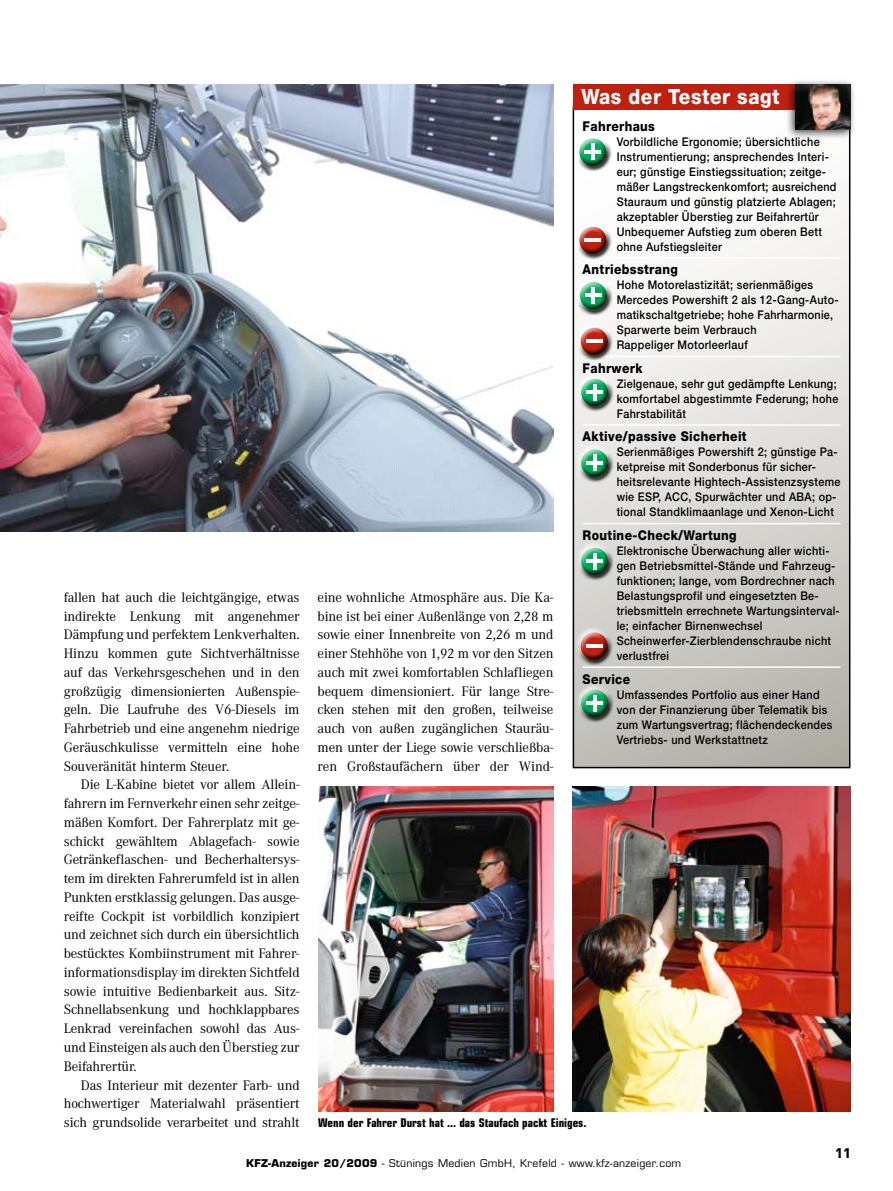
<style>
.page{position:relative;width:893px;height:1191px;background:#fff}
.page>*{position:absolute;margin:0;border:0;box-sizing:border-box;transform-origin:0 0}
.t1{font:800 21px "Helvetica Neue";letter-spacing:.03em;color:#fff;scale:.9 1}
.t2{font:14.25px/18.8px "Corporate A";letter-spacing:-.01em;color:#000;text-align:justify}
.t3{font:800 13.5px "Helvetica Neue";letter-spacing:.03em;color:#000;scale:.9 1}
.t4{font:700 condensed 13.5px "Eurostile";color:#000}
.t5{font:500 12px/15px "Helvetica Neue";letter-spacing:.03em;color:#000;scale:.9 1}
.t6{font:700 condensed 12px "Eurostile";color:#000}
.t7{font:10.5px "Eurostile";letter-spacing:.025em;color:#000}
.s1{font-weight:700}
</style>
<div class="page">
<div style="left:573px;top:107px;width:277px;height:660px;background:linear-gradient(to bottom,#fff,#bbb8b1)"></div>
<hr style="left:583px;top:257px;width:257px;height:2px;background:#fff">
<hr style="left:583px;top:356px;width:257px;height:1px;background:#fff">
<hr style="left:583px;top:424px;width:257px;height:2px;background:#fff">
<hr style="left:583px;top:523px;width:257px;height:1px;background:#fff">
<hr style="left:583px;top:666px;width:257px;height:2px;background:#fff">
<div style="left:573px;top:106px;width:277px;height:662px;border:2px solid #000"></div>
<div style="left:573px;top:84px;width:277px;height:26px;background:#c02010"></div>
<div style="left:574px;top:133px;width:35px;height:29px;background:#fff;opacity:.75"></div>
<div style="left:577px;top:142px;width:35px;height:29px;background:#000;opacity:.75"></div>
<hr style="left:591px;top:143px;width:4px;height:17px;background:#fff">
<hr style="left:584px;top:150px;width:17px;height:4px;background:#fff">
<div style="left:576px;top:542px;width:35px;height:29px;background:#fff;opacity:.75"></div>
<div style="left:579px;top:552px;width:35px;height:29px;background:#000;opacity:.75"></div>
<hr style="left:593px;top:553px;width:3px;height:16px;background:#fff">
<hr style="left:586px;top:559px;width:17px;height:4px;background:#fff">
<div style="left:575px;top:277px;width:34px;height:28px;background:#fff;opacity:.75"></div>
<div style="left:577px;top:286px;width:36px;height:29px;background:#000;opacity:.75"></div>
<hr style="left:592px;top:287px;width:3px;height:17px;background:#fff">
<hr style="left:585px;top:293px;width:17px;height:4px;background:#fff">
<div style="left:574px;top:221px;width:35px;height:29px;background:#fff;opacity:.75"></div>
<div style="left:577px;top:231px;width:35px;height:29px;background:#000;opacity:.75"></div>
<hr style="left:584px;top:238px;width:17px;height:4px;background:#fff">
<div style="left:576px;top:373px;width:35px;height:29px;background:#fff;opacity:.75"></div>
<div style="left:579px;top:383px;width:35px;height:29px;background:#000;opacity:.75"></div>
<hr style="left:593px;top:384px;width:3px;height:16px;background:#fff">
<hr style="left:586px;top:390px;width:17px;height:4px;background:#fff">
<div style="left:576px;top:444px;width:35px;height:29px;background:#fff;opacity:.75"></div>
<div style="left:579px;top:453px;width:35px;height:29px;background:#000;opacity:.75"></div>
<hr style="left:593px;top:454px;width:3px;height:17px;background:#fff">
<hr style="left:586px;top:461px;width:17px;height:4px;background:#fff">
<div style="left:576px;top:684px;width:35px;height:29px;background:#fff;opacity:.75"></div>
<div style="left:579px;top:693px;width:35px;height:29px;background:#000;opacity:.75"></div>
<hr style="left:593px;top:694px;width:3px;height:17px;background:#fff">
<hr style="left:586px;top:701px;width:17px;height:4px;background:#fff">
<div style="left:785px;top:78px;width:72px;height:62px;background:#000;opacity:.75"></div>
<img style="left:795px;top:84px;width:55px;height:46px">
<div style="left:576px;top:322px;width:34px;height:29px;background:#fff;opacity:.75"></div>
<div style="left:578px;top:332px;width:35px;height:29px;background:#000;opacity:.75"></div>
<hr style="left:586px;top:339px;width:17px;height:4px;background:#fff">
<div style="left:576px;top:627px;width:34px;height:29px;background:#fff;opacity:.75"></div>
<div style="left:578px;top:636px;width:35px;height:29px;background:#000;opacity:.75"></div>
<hr style="left:586px;top:644px;width:17px;height:4px;background:#fff">
<img style="left:0;top:84px;width:553px;height:447px">
<img style="left:573px;top:787px;width:277px;height:324px">
<img style="left:318px;top:787px;width:235px;height:324px">
<h1 class="t1" style="left:581px;top:84px;width:222px">Was der Tester sagt</h1>
<p class="t3" style="left:583px;top:118px;width:82px">Fahrerhaus</p>
<p class="t5" style="left:617px;top:134px;width:246px">Vorbildliche Ergonomie; übersichtliche Instrumentierung; ansprechendes Interi&shy;eur; günstige Einstiegssituation; zeitge&shy;mäßer Langstreckenkomfort; ausreichend Stauraum und günstig platzierte Ablagen; akzeptabler Überstieg zur Beifahrertür Unbequemer Aufstieg zum oberen Bett ohne Aufstiegsleiter</p>
<p class="t3" style="left:583px;top:261px;width:107px">Antriebsstrang</p>
<p class="t5" style="left:617px;top:277px;width:248px">Hohe Motorelastizität; serienmäßiges Mercedes Powershift 2 als 12-Gang-Auto&shy;matikschaltgetriebe; hohe Fahrharmonie, Sparwerte beim Verbrauch<br>Rappeliger Motorleerlauf</p>
<p class="t3" style="left:583px;top:360px;width:68px">Fahrwerk</p>
<p class="t5" style="left:617px;top:376px;width:248px">Zielgenaue, sehr gut gedämpfte Lenkung; komfortabel abgestimmte Federung; hohe<br>Fahrstabilität</p>
<p class="t3" style="left:583px;top:428px;width:184px">Aktive/passive Sicherheit</p>
<p class="t5" style="left:617px;top:444px;width:250px">Serienmäßiges Powershift 2; günstige Pa&shy;ketpreise mit Sonderbonus für sicher&shy;heitsrelevante Hightech-Assistenzsysteme wie ESP, ACC, Spurwächter und ABA; op&shy;tional Standklimaanlage und Xenon-Licht</p>
<p class="t3" style="left:583px;top:527px;width:173px">Routine-Check/Wartung</p>
<p class="t5" style="left:617px;top:543px;width:249px">Elektronische Überwachung aller wichti&shy;gen Betriebsmittel-Stände und Fahrzeug&shy;funktionen; lange, vom Bordrechner nach Belastungsprofil und eingesetzten Be&shy;triebsmitteln errechnete Wartungsinterval&shy;le; einfacher Birnenwechsel Scheinwerfer-Zierblendenschraube nicht verlustfrei</p>
<p class="t3" style="left:583px;top:670px;width:54px">Service</p>
<p class="t5" style="left:617px;top:686px;width:241px">Umfassendes Portfolio aus einer Hand von der Finanzierung über Telematik bis zum Wartungsvertrag; flächendeckendes Vertriebs- und Werkstattnetz</p>
<p class="t2" style="left:318px;top:588px;width:237px">eine wohnliche Atmosphäre aus. Die Ka&shy;bine ist bei einer Außenlänge von 2,28 m sowie einer Innenbreite von 2,26 m und einer Stehhöhe von 1,92 m vor den Sitzen auch mit zwei komfortablen Schlafliegen bequem dimensioniert. Für lange Stre&shy;cken stehen mit den großen, teilweise auch von außen zugänglichen Stauräu&shy;men unter der Liege sowie verschließba&shy;ren Großstaufächern über der Wind-</p>
<p class="t2" style="left:64px;top:588px;width:237px">fallen hat auch die leichtgängige, etwas indirekte Lenkung mit angenehmer Dämpfung und perfektem Lenkverhalten.<br>Hinzu kommen gute Sichtverhältnisse auf das Verkehrsgeschehen und in den großzügig dimensionierten Außenspie&shy;geln. Die Laufruhe des V6-Diesels im Fahrbetrieb und eine angenehm niedrige Geräuschkulisse vermitteln eine hohe Souveränität hinterm Steuer.</p>
<p class="t2" style="left:64px;top:775px;width:237px;text-indent:17px">Die L-Kabine bietet vor allem Allein&shy;fahrern im Fernverkehr einen sehr zeitge&shy;mäßen Komfort. Der Fahrerplatz mit ge&shy;schickt gewähltem Ablagefach- sowie Getränkeflaschen- und Becherhaltersys&shy;tem im direkten Fahrerumfeld ist in allen Punkten erstklassig gelungen. Das ausge&shy;reifte Cockpit ist vorbildlich konzipiert und zeichnet sich durch ein übersichtlich bestücktes Kombiinstrument mit Fahrer&shy;informationsdisplay im direkten Sichtfeld sowie intuitive Bedienbarkeit aus. Sitz-Schnellabsenkung und hochklappbares Lenkrad vereinfachen sowohl das Aus&shy;und Einsteigen als auch den Überstieg zur Beifahrertür.</p>
<p class="t2" style="left:64px;top:1075px;width:237px;text-indent:17px">Das Interieur mit dezenter Farb- und hochwertiger Materialwahl präsentiert sich grundsolide verarbeitet und strahlt</p>
<p class="t6" style="left:318px;top:1115px;width:270px">Wenn der Fahrer Durst hat ... das Staufach packt Einiges.</p>
<p class="t7" style="left:246px;top:1157px;width:437px"><span class="s1">KFZ-Anzeiger 20/2009</span> - Stünings Medien GmbH, Krefeld - www.kfz-anzeiger.com</p>
<p class="t4" style="left:836px;top:1144px;width:16px">11</p>
</div>
